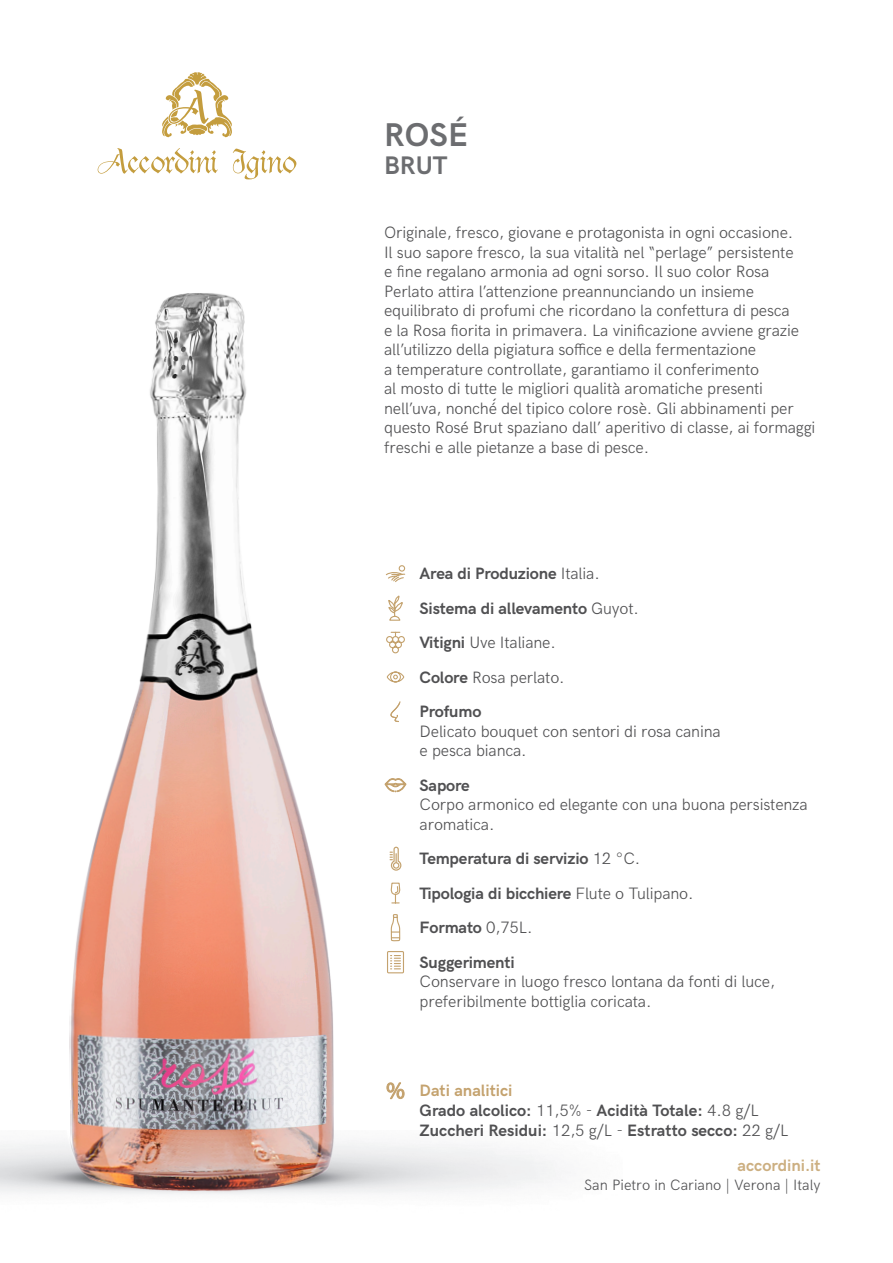
<style>
.page{position:relative;width:893px;height:1263px;background:#fff}
.page>*{position:absolute;margin:0;border:0;box-sizing:border-box;transform-origin:0 0}
.t1{font:700 33px "HK Grotesk";color:#6c6d70}
.t2{font:700 25.5px "HK Grotesk";color:#6c6d70}
.t3{font:300 16.5px/19.5px "HK Grotesk";letter-spacing:-.01em;color:#505052}
.t4{font:700 16.5px/34.5px "HK Grotesk";letter-spacing:-.01em;color:#505052}
.t5{font:700 16.5px "HK Grotesk";color:#c4a26e}
.t6{font:700 16.5px "HK Grotesk";color:#ccaf81}
.t7{font:300 15px "HK Grotesk";color:#505052}
.s1{font-weight:300}
.s2{font-weight:700}
</style>
<div class="page">
<img style="left:64px;top:293px;width:270px;height:900px">
<svg style="left:98px;top:148px;width:120px;height:26px"></svg>
<svg style="left:233px;top:149px;width:63px;height:30px"></svg>
<svg style="left:162px;top:72px;width:70px;height:65px"></svg>
<svg style="left:387px;top:1083px;width:17px;height:16px"></svg>
<svg style="left:390px;top:847px;width:11px;height:24px"></svg>
<div style="left:387px;top:951px;width:17px;height:22px;border:1px solid #c4a26e"></div>
<svg style="left:391px;top:955px;width:9px;height:14px"></svg>
<svg style="left:390px;top:882px;width:11px;height:59px"></svg>
<svg style="left:386px;top:632px;width:19px;height:22px"></svg>
<svg style="left:388px;top:596px;width:15px;height:25px"></svg>
<svg style="left:390px;top:701px;width:11px;height:21px"></svg>
<svg style="left:386px;top:671px;width:19px;height:12px"></svg>
<svg style="left:385px;top:565px;width:21px;height:17px"></svg>
<svg style="left:385px;top:778px;width:21px;height:15px"></svg>
<p class="t1" style="left:384px;top:110px;width:85px">ROSÉ</p>
<p class="t2" style="left:384px;top:146px;width:65px">BRUT</p>
<p class="t3" style="left:384px;top:221px;width:433px">Originale, fresco, giovane e protagonista in ogni occasione.<br>Il suo sapore fresco, la sua vitalità nel “perlage” persistente<br>e fine regalano armonia ad ogni sorso. Il suo color Rosa Perlato attira l’attenzione preannunciando un insieme equilibrato di profumi che ricordano la confettura di pesca<br>e la Rosa fiorita in primavera. La vinificazione avviene grazie all’utilizzo della pigiatura soffice e della fermentazione<br>a temperature controllate, garantiamo il conferimento<br>al mosto di tutte le migliori qualità aromatiche presenti nell’uva, nonché́del tipico colore rosè. Gli abbinamenti per questo Rosé Brut spaziano dall’ aperitivo di classe, ai formaggi freschi e alle pietanze a base di pesce.</p>
<p class="t4" style="left:420px;top:555px;width:221px">Area di Produzione <span class="s1">Italia.<br></span>Sistema di allevamento <span class="s1">Guyot.<br></span>Vitigni <span class="s1">Uve Italiane.<br></span>Colore <span class="s1">Rosa perlato.<br></span>Profumo</p>
<p class="t3" style="left:420px;top:720px;width:303px">Delicato bouquet con sentori di rosa canina e pesca bianca.</p>
<p class="t3" style="left:420px;top:774px;width:390px"><span class="s2">Sapore<br></span>Corpo armonico ed elegante con una buona persistenza aromatica.</p>
<p class="t4" style="left:420px;top:840px;width:275px">Temperatura di servizio <span class="s1">12 °C.<br></span>Tipologia di bicchiere <span class="s1">Flute o Tulipano.<br></span>Formato <span class="s1">0,75L.<br></span>Suggerimenti</p>
<p class="t3" style="left:420px;top:970px;width:357px">Conservare in luogo fresco lontana da fonti di luce, preferibilmente bottiglia coricata.</p>
<p class="t5" style="left:420px;top:1078px;width:94px">Dati analitici</p>
<p class="t4" style="left:420px;top:1099px;width:370px;line-height:19.8px">Grado alcolico: <span class="s1">11,5% -</span> Acidità Totale: <span class="s1">4.8 g/L<br></span>Zuccheri Residui: <span class="s1">12,5 g/L -</span> Estratto secco: <span class="s1">22 g/L</span></p>
<p class="t6" style="left:738px;top:1153px;width:85px">accordini.it</p>
<p class="t7" style="left:584px;top:1174px;width:238px">San Pietro in Cariano | Verona | Italy</p>
</div>
